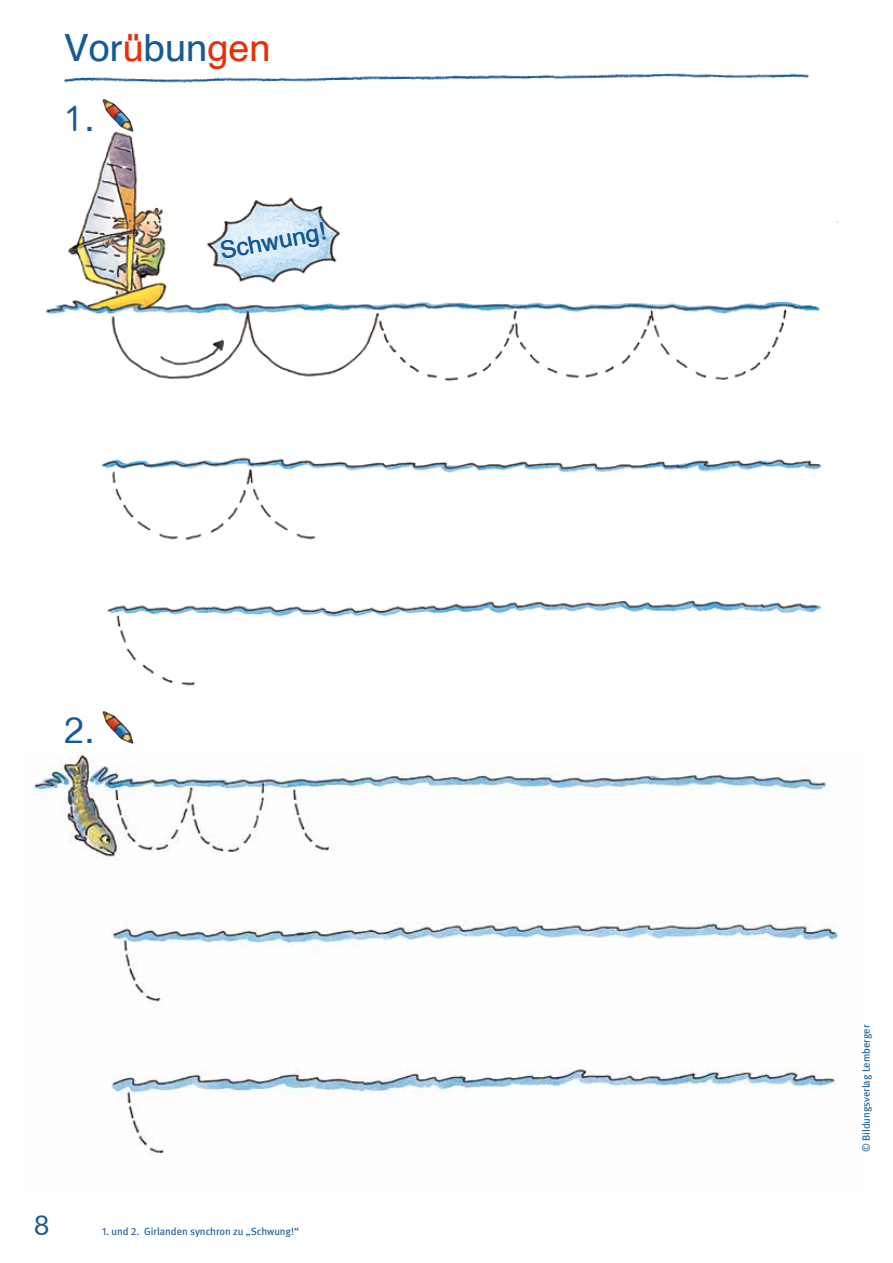
<style>
.page{position:relative;width:893px;height:1263px;background:#fff}
.page>*{position:absolute;margin:0;border:0;box-sizing:border-box;transform-origin:0 0}
.t1{font:37.5px "Schulbuch Nord OE Roman";color:#165995}
.t2{font:37.5px "Fara Rund OE Light";color:#165995}
.t3{font:28.5px "Fara Rund OE Light";color:#165995}
.t4{font:24px "Schulbuch Nord OE Roman";color:#165995}
.t5{font:10.5px "Meta";letter-spacing:-.005em;color:#165995}
.s1{color:#e63009}
.s2{font-family:"Schulbuch Nord OE Roman"}
.s3{font-family:"Meta Book Expert"}
</style>
<div class="page">
<img style="left:64px;top:73px;width:745px;height:10px">
<img style="left:46px;top:132px;width:792px;height:554px">
<img style="left:32px;top:752px;width:807px;height:403px">
<img style="left:102px;top:99px;width:32px;height:33px">
<img style="left:102px;top:711px;width:32px;height:33px">
<h1 class="t1" style="left:64px;top:24px;width:208px">Vor<span class="s1">ü</span>bun<span class="s1">gen</span></h1>
<h1 class="t2" style="left:64px;top:98px;width:33px">1<span class="s2">.</span></h1>
<h3 class="t4" style="left:218px;top:236px;width:108px;rotate:-11deg">Schwung!</h3>
<h1 class="t2" style="left:64px;top:710px;width:33px">2<span class="s2">.</span></h1>
<h2 class="t3" style="left:34px;top:1210px;width:17px">8</h2>
<p class="t5" style="left:102px;top:1225px;width:198px"><span class="s3">1</span>. und <span class="s3">2</span>. Girlanden synchron zu „Schwung!“</p>
<p class="t5" style="left:860px;top:1152px;width:129px;rotate:-90deg">© Bildungsverlag Lemberger</p>
</div>
